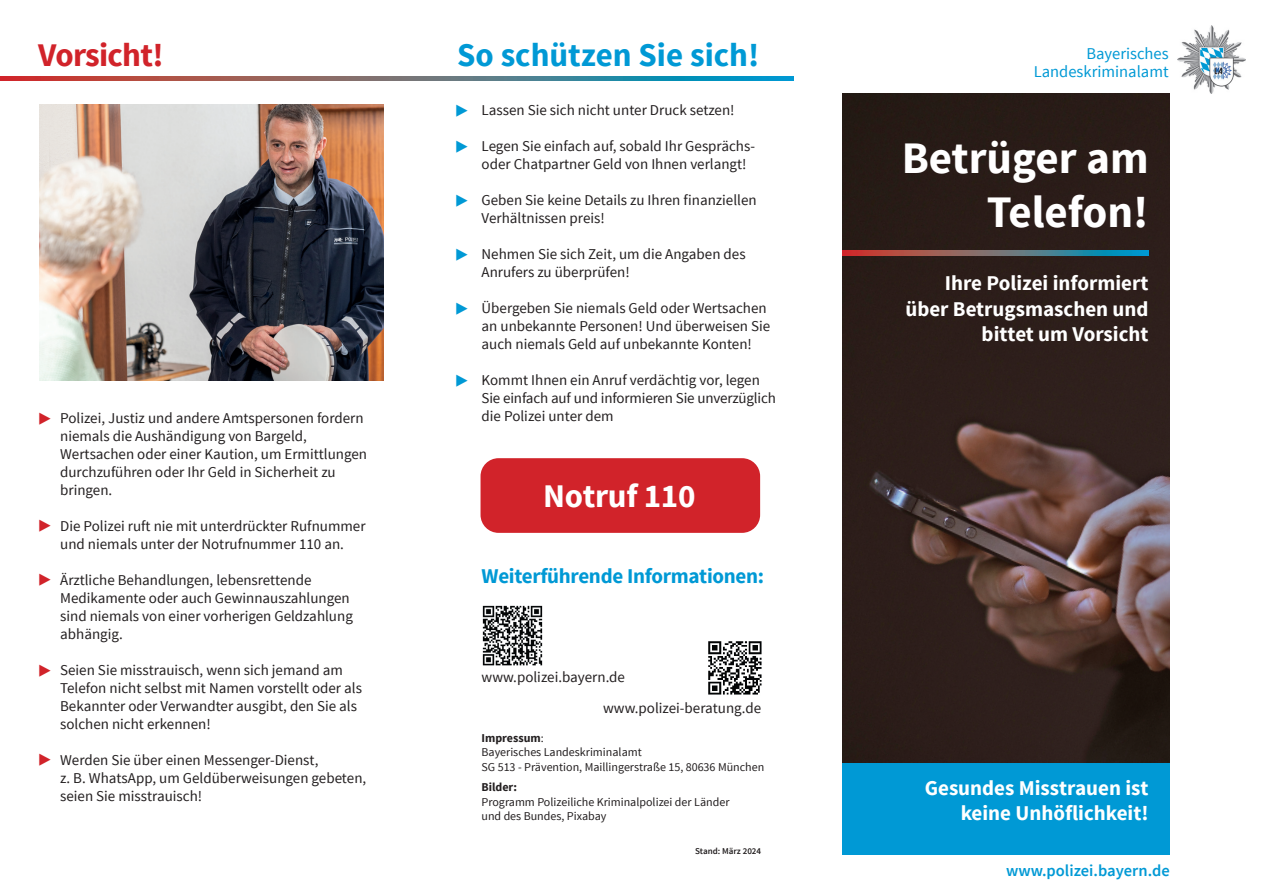
<style>
.page{position:relative;width:1263px;height:893px;background:#fff}
.page>*{position:absolute;margin:0;border:0;box-sizing:border-box;transform-origin:0 0}
.t1{font:700 45px/54px "Source Sans Pro";color:#fff;text-align:right}
.t2{font:700 33px "Source Sans Pro";color:#0099d5}
.t3{font:700 33px "Source Sans Pro";letter-spacing:-.01em;color:#fff}
.t4{font:700 33px "Source Sans Pro";letter-spacing:-.02em;color:#d1232a}
.t5{font:22.5px/36px "Source Sans Pro";color:#0099d5}
.t6{font:22.5px "Source Sans Pro";color:#d1232a}
.t7{font:700 21px/25.2px "Source Sans Pro";color:#fff;text-align:right}
.t8{font:700 21px "Source Sans Pro";letter-spacing:-.015em;color:#0099d5}
.t9{font:16.5px/17.1px "Source Sans Pro";color:#0099d5;text-align:right}
.t10{font:600 16.5px "Source Sans Pro";color:#0099d5}
.t11{font:15px/18px "Source Sans Pro";color:#231f20}
.t12{font:12px/14.4px "Source Sans Pro";color:#231f20}
.t13{font:700 12px "Source Sans Pro";color:#231f20}
.t14{font:600 9px "Source Sans Pro";color:#231f20}
.s1{font-weight:700}
</style>
<div class="page">
<img style="left:1178px;top:26px;width:68px;height:68px">
<div style="left:480px;top:458px;width:280px;height:75px;background:#d1232a;border-radius:18px"></div>
<img style="left:39px;top:104px;width:345px;height:277px">
<svg style="left:0;top:77px;width:793px;height:4px;background:#6c6d77"></svg>
<img style="left:708px;top:641px;width:54px;height:54px">
<img style="left:482px;top:605px;width:61px;height:61px">
<img style="left:842px;top:94px;width:327px;height:669px">
<svg style="left:842px;top:251px;width:306px;height:4px"></svg>
<div style="left:842px;top:763px;width:327px;height:92px;background:#0099d5"></div>
<h2 class="t4" style="left:38px;top:34px;width:127px">Vorsicht!</h2>
<h2 class="t2" style="left:457px;top:34px;width:304px">So schützen Sie sich!</h2>
<h3 class="t6" style="left:38px;top:404px;width:14px">▶</h3>
<h3 class="t6" style="left:38px;top:510px;width:14px">▶</h3>
<h3 class="t6" style="left:38px;top:564px;width:14px">▶</h3>
<h3 class="t6" style="left:38px;top:655px;width:14px">▶</h3>
<h3 class="t6" style="left:38px;top:744px;width:14px">▶</h3>
<p class="t11" style="left:60px;top:409px;width:308px">Polizei, Justiz und andere Amtspersonen fordern niemals die Aushändigung von Bargeld, Wertsachen oder einer Kaution, um Ermittlungen durchzuführen oder Ihr Geld in Sicherheit zu bringen.</p>
<p class="t11" style="left:60px;top:517px;width:307px">Die Polizei ruft nie mit unterdrückter Rufnummer und niemals unter der Notrufnummer 110 an.</p>
<p class="t11" style="left:60px;top:571px;width:294px">Ärztliche Behandlungen, lebensrettende Medikamente oder auch Gewinnauszahlungen sind niemals von einer vorherigen Geldzahlung abhängig.</p>
<p class="t11" style="left:60px;top:661px;width:303px">Seien Sie misstrauisch, wenn sich jemand am Telefon nicht selbst mit Namen vorstellt oder als Bekannter oder Verwandter ausgibt, den Sie als solchen nicht erkennen!</p>
<p class="t11" style="left:60px;top:751px;width:308px">Werden Sie über einen Messenger-Dienst,<br>z. B. WhatsApp, um Geldüberweisungen gebeten, seien Sie misstrauisch!</p>
<h3 class="t5" style="left:455px;top:92px;width:14px">▶ ▶</h3>
<h3 class="t5" style="left:455px;top:182px;width:14px">▶</h3>
<h3 class="t5" style="left:455px;top:236px;width:14px">▶</h3>
<h3 class="t5" style="left:455px;top:290px;width:14px">▶</h3>
<h3 class="t5" style="left:455px;top:362px;width:14px">▶</h3>
<p class="t11" style="left:482px;top:102px;width:255px">Lassen Sie sich nicht unter Druck setzen!</p>
<p class="t11" style="left:482px;top:138px;width:275px">Legen Sie einfach auf, sobald Ihr Gesprächs&shy;oder Chatpartner Geld von Ihnen verlangt!</p>
<p class="t11" style="left:482px;top:192px;width:277px">Geben Sie keine Details zu Ihren finanziellen<br>Verhältnissen preis!</p>
<p class="t11" style="left:482px;top:246px;width:266px">Nehmen Sie sich Zeit, um die Angaben des<br>Anrufers zu überprüfen!</p>
<p class="t11" style="left:482px;top:300px;width:290px">Übergeben Sie niemals Geld oder Wertsachen an unbekannte Personen! Und überweisen Sie auch niemals Geld auf unbekannte Konten!</p>
<p class="t11" style="left:482px;top:372px;width:296px">Kommt Ihnen ein Anruf verdächtig vor, legen<br>Sie einfach auf und informieren Sie unverzüglich die Polizei unter dem</p>
<h2 class="t3" style="left:543px;top:475px;width:154px">Notruf 110</h2>
<h3 class="t8" style="left:482px;top:563px;width:284px">Weiterführende Informationen:</h3>
<p class="t11" style="left:482px;top:668px;width:145px">www.polizei.bayern.de</p>
<p class="t11" style="left:603px;top:699px;width:159px">www.polizei-beratung.de</p>
<p class="t12" style="left:481px;top:731px;width:284px"><span class="s1">Impressum</span>:<br>Bayerisches Landeskriminalamt<br>SG 513 - Prävention, Maillingerstraße 15, 80636 München</p>
<p class="t13" style="left:481px;top:779px;width:37px">Bilder:</p>
<p class="t12" style="left:481px;top:795px;width:249px">Programm Polizeiliche Kriminalpolizei der Länder und des Bundes, Pixabay</p>
<p class="t14" style="left:695px;top:845px;width:68px">Stand: März 2024</p>
<p class="t9" style="left:1034px;top:46px;width:136px">Bayerisches<br>Landeskriminalamt</p>
<h1 class="t1" style="left:902px;top:133px;width:248px">Betrüger am<br>Telefon!</h1>
<h3 class="t7" style="left:905px;top:272px;width:245px">Ihre Polizei informiert über Betrugsmaschen und bittet um Vorsicht</h3>
<h3 class="t7" style="left:925px;top:776px;width:225px">Gesundes Misstrauen ist keine Unhöflichkeit!</h3>
<p class="t10" style="left:1006px;top:860px;width:165px">www.polizei.bayern.de</p>
</div>
